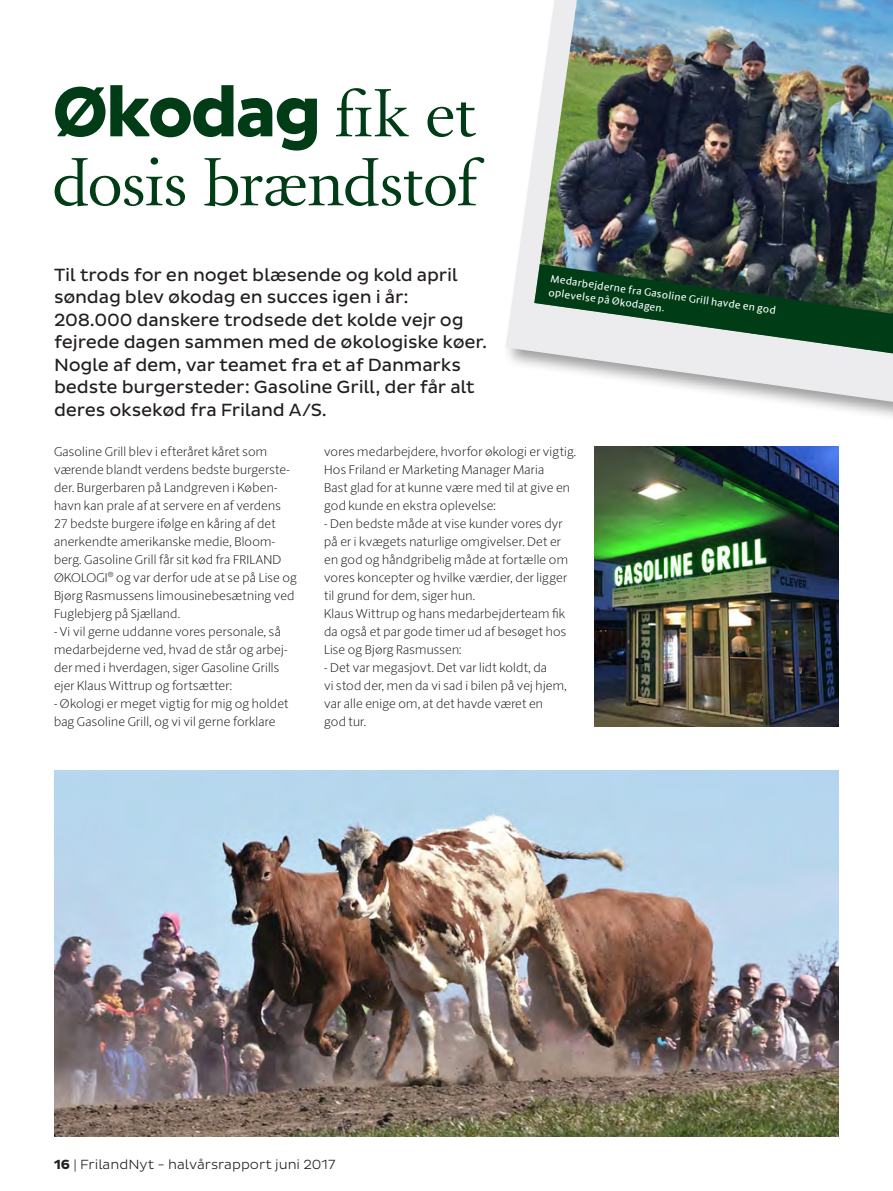
<style>
.page{position:relative;width:893px;height:1191px;background:#fff}
.page>*{position:absolute;margin:0;border:0;box-sizing:border-box;transform-origin:0 0}
.Overskrifter{font:72px/69px "La Police BP";letter-spacing:-.015em;color:#003d17}
.Indledningstekst{font:18px/22.5px "Pluto Sans";letter-spacing:-.01em;color:#231f20}
.t1{font:300 13.5px "Pluto Sans";color:#231f20}
.Brødtekst{font:100 12.75px/18px "ID Sans Round";letter-spacing:.02em;color:#231f20}
.Brødtekst-2{font:10.5px/13.5px "ID Sans Round";color:#fff}
.s1{font-family:"Pluto Sans";font-weight:700}
.s2{font-weight:700}
</style>
<div class="page">
<div style="left:502px;top:0;width:391px;height:429px;background:#231f20;opacity:.45"></div>
<svg style="left:506px;top:0;width:386px;height:402px"></svg>
<img style="left:534px;top:0;width:358px;height:264px">
<svg style="left:534px;top:264px;width:358px;height:89px;background:#52715e"></svg>
<img style="left:54px;top:770px;width:785px;height:367px">
<hr style="left:892px;top:0;width:1px;height:567px;background:#fff">
<img style="left:594px;top:446px;width:245px;height:281px">
<p class="Overskrifter" style="left:52px;top:81px;width:427px"><span class="s1">Økodag</span> fik et dosis brændstof</p>
<p class="Indledningstekst" style="left:54px;top:264px;width:435px">Til trods for en noget blæsende og kold april søndag blev økodag en succes igen i år:<br>208.000 danskere trodsede det kolde vejr og fejrede dagen sammen med de økologiske køer.<br>Nogle af dem, var teamet fra et af Danmarks bedste burgersteder: Gasoline Grill, der får alt deres oksekød fra Friland A/S.</p>
<p class="Brødtekst-2" style="left:552px;top:272px;width:229px;rotate:8deg">Medarbejderne fra Gasoline Grill havde en god oplevelse på Økodagen.</p>
<p class="Brødtekst" style="left:54px;top:442px;width:244px">Gasoline Grill blev i efteråret kåret som værende blandt verdens bedste burgerste&shy;der. Burgerbaren på Landgreven i Køben&shy;havn kan prale af at servere en af verdens 27 bedste burgere ifølge en kåring af det anerkendte amerikanske medie, Bloom&shy;berg. Gasoline Grill får sit kød fra FRILAND ØKOLOGI<sup>®</sup> og var derfor ude at se på Lise og Bjørg Rasmussens limousinebesætning ved Fuglebjerg på Sjælland.</p>
<p class="Brødtekst" style="left:54px;top:622px;width:235px">- Vi vil gerne uddanne vores personale, så medarbejderne ved, hvad de står og arbej&shy;der med i hverdagen, siger Gasoline Grills ejer Klaus Wittrup og fortsætter:</p>
<p class="Brødtekst" style="left:54px;top:694px;width:236px">- Økologi er meget vigtig for mig og holdet bag Gasoline Grill, og vi vil gerne forklare</p>
<p class="Brødtekst" style="left:324px;top:442px;width:254px">vores medarbejdere, hvorfor økologi er vigtig.</p>
<p class="Brødtekst" style="left:324px;top:460px;width:222px">Hos Friland er Marketing Manager Maria</p>
<p class="Brødtekst" style="left:324px;top:478px;width:247px">Bast glad for at kunne være med til at give en god kunde en ekstra oplevelse:</p>
<p class="Brødtekst" style="left:324px;top:514px;width:245px">- Den bedste måde at vise kunder vores dyr på er i kvægets naturlige omgivelser. Det er en god og håndgribelig måde at fortælle om vores koncepter og hvilke værdier, der ligger til grund for dem, siger hun.</p>
<p class="Brødtekst" style="left:324px;top:604px;width:244px;text-align:justify">Klaus Wittrup og hans medarbejderteam fik da også et par gode timer ud af besøget hos Lise og Bjørg Rasmussen:</p>
<p class="Brødtekst" style="left:324px;top:658px;width:244px">- Det var megasjovt. Det var lidt koldt, da<br>vi stod der, men da vi sad i bilen på vej hjem, var alle enige om, at det havde været en god tur.</p>
<p class="t1" style="left:54px;top:1156px;width:283px"><span class="s2">16</span> | FrilandNyt - halvårsrapport juni 2017</p>
</div>
